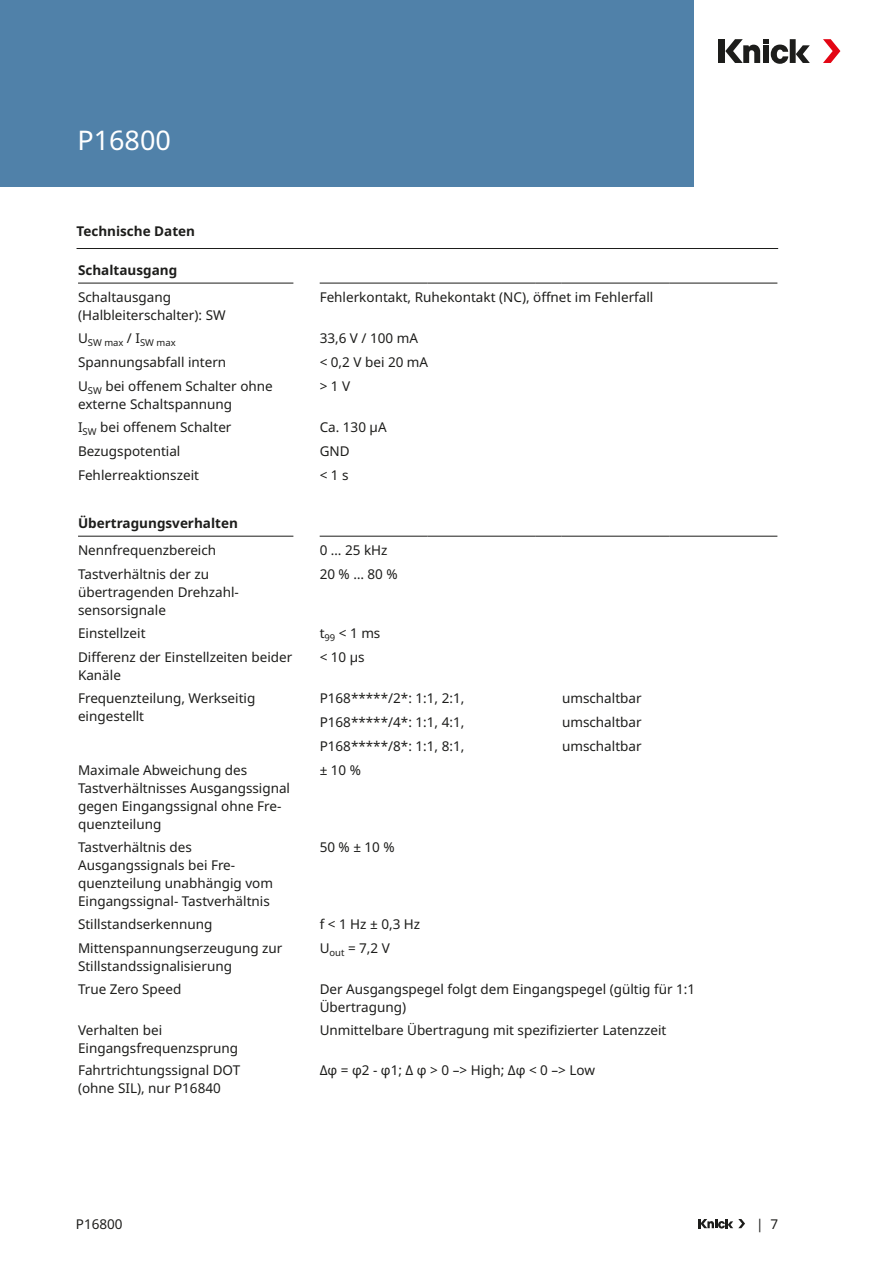
<style>
.page{position:relative;width:893px;height:1263px;background:#fff}
.page>*{position:absolute;margin:0;border:0;box-sizing:border-box;transform-origin:0 0}
.Headline{font:27px "Noto Sans";color:#fff}
.Tabelle{font:13.5px/18px "Noto Sans";color:#1d1d1b}
.Zwischenüberschrift{font:700 13.5px "Noto Sans";color:#1d1d1b}
.Tabelle_Headline{font:700 13.5px "Noto Sans";color:#1d1d1b}
.Tabelle-2{font:9.45px "Noto Sans";color:#1d1d1b}
</style>
<div class="page">
<div style="left:0;top:0;width:693px;height:187px;background:#5081a9"></div>
<div style="left:719px;top:39px;width:6px;height:24px;background:#1d1d1b"></div>
<div style="left:790px;top:39px;width:6px;height:24px;background:#1d1d1b"></div>
<svg style="left:796px;top:45px;width:14px;height:18px"></svg>
<svg style="left:725px;top:39px;width:63px;height:25px"></svg>
<svg style="left:823px;top:39px;width:17px;height:24px"></svg>
<svg style="left:698px;top:1219px;width:47px;height:9px"></svg>
<hr style="left:78px;top:283px;width:215px;height:1px;background:#1d1d1b">
<hr style="left:78px;top:536px;width:215px;height:1px;background:#1d1d1b">
<hr style="left:320px;top:283px;width:107px;height:1px;background:#1d1d1b">
<hr style="left:427px;top:283px;width:109px;height:1px;background:#1d1d1b">
<svg style="left:536px;top:283px;width:25px;height:1px"></svg>
<hr style="left:561px;top:283px;width:109px;height:1px;background:#1d1d1b">
<hr style="left:670px;top:283px;width:107px;height:1px;background:#1d1d1b">
<hr style="left:320px;top:536px;width:107px;height:1px;background:#1d1d1b">
<hr style="left:427px;top:536px;width:109px;height:1px;background:#1d1d1b">
<svg style="left:536px;top:536px;width:25px;height:1px"></svg>
<hr style="left:561px;top:536px;width:109px;height:1px;background:#1d1d1b">
<hr style="left:670px;top:536px;width:107px;height:1px;background:#1d1d1b">
<hr style="left:77px;top:248px;width:701px;height:1px;background:#1d1d1b">
<p class="Headline" style="left:77px;top:121px;width:95px">P16800</p>
<p class="Tabelle_Headline" style="left:77px;top:221px;width:120px">Technische Daten</p>
<p class="Zwischenüberschrift" style="left:78px;top:260px;width:101px">Schaltausgang</p>
<p class="Tabelle" style="left:78px;top:288px;width:149px">Schaltausgang (Halbleiterschalter): SW</p>
<p class="Tabelle" style="left:320px;top:288px;width:335px">Fehlerkontakt, Ruhekontakt (NC), öffnet im Fehlerfall</p>
<p class="Tabelle-2" style="left:78px;top:336px;width:99px"><sup>U</sup>SW max <sup>/</sup> <sup>I</sup>SW max</p>
<p class="Tabelle" style="left:320px;top:329px;width:100px">33,6 V / 100 mA</p>
<p class="Tabelle" style="left:78px;top:353px;width:150px">Spannungsabfall intern</p>
<p class="Tabelle" style="left:320px;top:353px;width:110px">&lt; 0,2 V bei 20 mA</p>
<p class="Tabelle" style="left:78px;top:377px;width:196px">U<sub>SW</sub> bei offenem Schalter ohne externe Schaltspannung</p>
<p class="Tabelle" style="left:320px;top:377px;width:32px">&gt; 1 V</p>
<p class="Tabelle" style="left:78px;top:418px;width:155px">I<sub>SW</sub> bei offenem Schalter</p>
<p class="Tabelle" style="left:320px;top:418px;width:68px">Ca. 130 μA</p>
<p class="Tabelle" style="left:78px;top:442px;width:104px">Bezugspotential</p>
<p class="Tabelle" style="left:320px;top:442px;width:31px">GND</p>
<p class="Tabelle" style="left:78px;top:466px;width:122px">Fehlerreaktionszeit</p>
<p class="Tabelle" style="left:320px;top:466px;width:30px">&lt; 1 s</p>
<p class="Zwischenüberschrift" style="left:78px;top:513px;width:161px">Übertragungsverhalten</p>
<p class="Tabelle" style="left:78px;top:541px;width:140px">Nennfrequenzbereich</p>
<p class="Tabelle" style="left:320px;top:541px;width:69px">0 … 25 kHz</p>
<p class="Tabelle" style="left:78px;top:565px;width:162px">Tastverhältnis der zu übertragenden Drehzahl&shy;sensorsignale</p>
<p class="Tabelle" style="left:320px;top:565px;width:80px">20 % … 80 %</p>
<p class="Tabelle" style="left:78px;top:624px;width:69px">Einstellzeit</p>
<p class="Tabelle" style="left:320px;top:624px;width:62px">t<sub>99</sub> &lt; 1 ms</p>
<p class="Tabelle" style="left:78px;top:648px;width:216px">Differenz der Einstellzeiten beider<br>Kanäle</p>
<p class="Tabelle" style="left:320px;top:648px;width:47px">&lt; 10 μs</p>
<p class="Tabelle" style="left:78px;top:689px;width:179px">Frequenzteilung, Werkseitig eingestellt</p>
<p class="Tabelle" style="left:320px;top:689px;width:146px">P168*****/2*: 1:1, 2:1,</p>
<p class="Tabelle" style="left:562px;top:689px;width:81px">umschaltbar</p>
<p class="Tabelle" style="left:320px;top:713px;width:146px">P168*****/4*: 1:1, 4:1,</p>
<p class="Tabelle" style="left:562px;top:713px;width:81px">umschaltbar</p>
<p class="Tabelle" style="left:320px;top:737px;width:146px">P168*****/8*: 1:1, 8:1,</p>
<p class="Tabelle" style="left:562px;top:737px;width:81px">umschaltbar</p>
<p class="Tabelle" style="left:78px;top:761px;width:214px">Maximale Abweichung des<br>Tastverhältnisses Ausgangssignal gegen Eingangssignal ohne Fre&shy;quenzteilung</p>
<p class="Tabelle" style="left:320px;top:761px;width:43px">± 10 %</p>
<p class="Tabelle" style="left:78px;top:838px;width:196px">Tastverhältnis des<br>Ausgangssignals bei Fre&shy;quenzteilung unabhängig vom<br>Eingangssignal- Tastverhältnis</p>
<p class="Tabelle" style="left:320px;top:838px;width:77px">50 % ± 10 %</p>
<p class="Tabelle" style="left:78px;top:915px;width:136px">Stillstandserkennung</p>
<p class="Tabelle" style="left:320px;top:915px;width:102px">f &lt; 1 Hz ± 0,3 Hz</p>
<p class="Tabelle" style="left:78px;top:939px;width:206px">Mittenspannungserzeugung zur<br>Stillstandssignalisierung</p>
<p class="Tabelle" style="left:320px;top:939px;width:72px">U<sub>out</sub> = 7,2 V</p>
<p class="Tabelle" style="left:78px;top:980px;width:105px">True Zero Speed</p>
<p class="Tabelle" style="left:320px;top:980px;width:377px">Der Ausgangspegel folgt dem Eingangspegel (gültig für 1:1<br>Übertragung)</p>
<p class="Tabelle" style="left:78px;top:1021px;width:162px">Verhalten bei<br>Eingangsfrequenzsprung</p>
<p class="Tabelle" style="left:320px;top:1021px;width:348px">Unmittelbare Übertragung mit spezifizierter Latenzzeit</p>
<p class="Tabelle" style="left:78px;top:1062px;width:164px">Fahrtrichtungssignal DOT (ohne SIL), nur P16840</p>
<p class="Tabelle" style="left:320px;top:1062px;width:277px">Δφ = φ2 - φ1; Δ φ &gt; 0 –&gt; High; Δφ &lt; 0 –&gt; Low</p>
<p class="Tabelle" style="left:76px;top:1215px;width:48px">P16800</p>
<p class="Tabelle" style="left:756px;top:1215px;width:24px">| 7</p>
</div>
